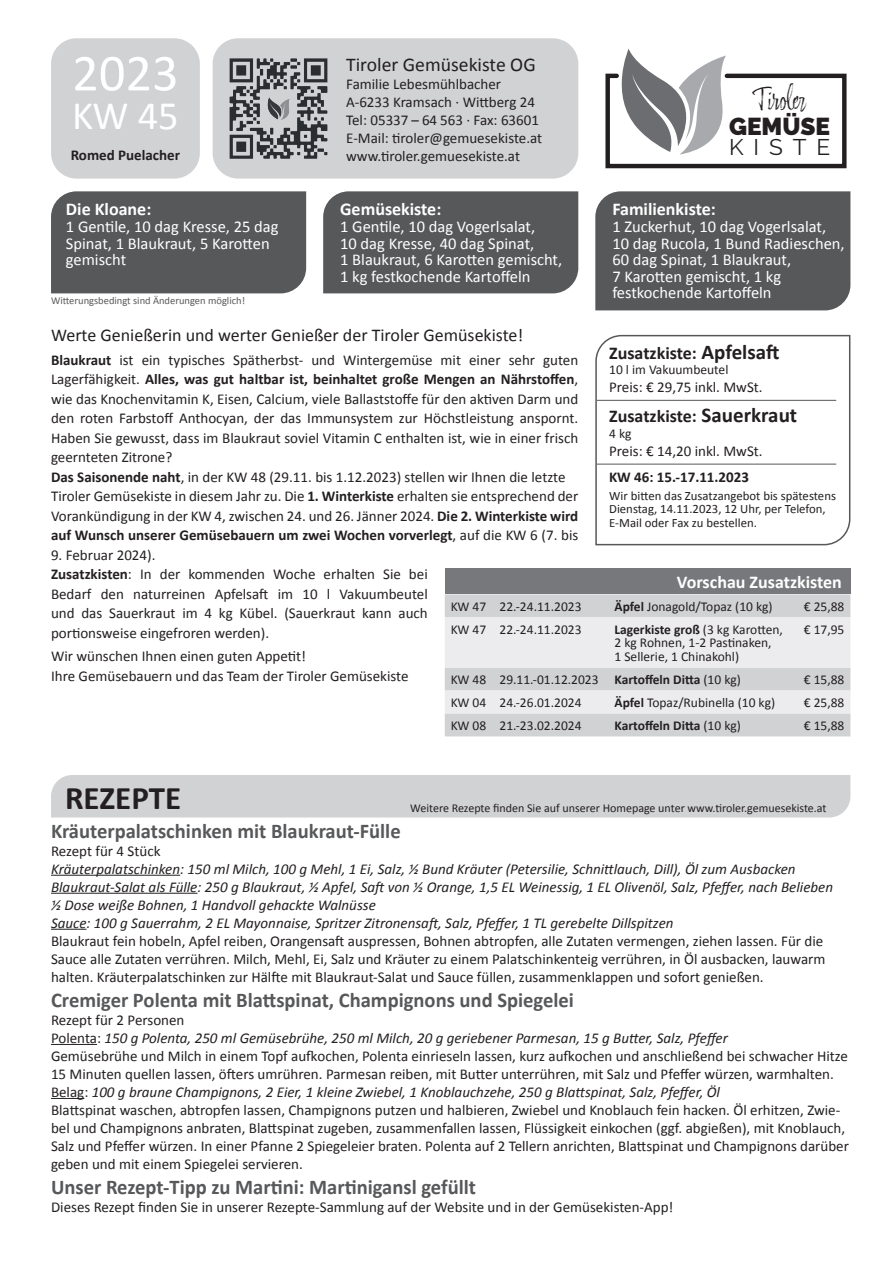
<style>
.page{position:relative;width:893px;height:1263px;background:#fff}
.page>*{position:absolute;margin:0;border:0;box-sizing:border-box;transform-origin:0 0}
.t1{font:52.5px "Calibri";color:#fff}
.t2{font:40.5px "Calibri";color:#fff}
.t3{font:700 33px "Calibri";color:#231f20}
.t4{font:27.3px "Adore You";color:#231f20}
.t5{font:900 24.3px "Raleway";color:#231f20}
.t6{font:22.65px "Raleway";letter-spacing:.44em;color:#231f20}
.t7{font:700 21px "Calibri";color:#57585a}
.t8{font:19.5px "Calibri";color:#231f20}
.t9{font:700 18px "Calibri";color:#fff}
.t10{font:18px "Calibri";color:#231f20}
.t11{font:700 18px "Calibri";color:#231f20}
.t12{font:16.5px/16.5px "Calibri";color:#fff}
.t13{font:15px/18px "Calibri";color:#231f20}
.t14{font:italic 15px/18px "Calibri";color:#231f20}
.t15{font:700 15px "Calibri";color:#231f20}
.t16{font:13.5px/13.5px "Calibri";color:#231f20}
.t17{font:700 13.5px "Calibri";color:#231f20}
.t18{font:12.75px/13.5px "Calibri";color:#231f20}
.t19{font:12px "Calibri";color:#231f20}
.t20{font:10.5px "Calibri";color:#57585a}
.s1{font-weight:700}
.s2{font-size:21px}
.s3{font-weight:400}
.s4{font-style:italic}
</style>
<div class="page">
<div style="left:213px;top:38px;width:365px;height:141px;background:#d1d2d4;border-radius:26px"></div>
<div style="left:51px;top:38px;width:149px;height:141px;background:#d1d2d4;border-radius:26px"></div>
<div style="left:323px;top:191px;width:255px;height:102px;background:#57585a"></div>
<div style="left:595px;top:191px;width:255px;height:119px;background:#57585a"></div>
<div style="left:51px;top:191px;width:255px;height:102px;background:#57585a"></div>
<img style="left:229px;top:58px;width:99px;height:101px">
<svg style="left:605px;top:49px;width:242px;height:120px"></svg>
<div style="left:51px;top:775px;width:799px;height:42px;background:#d1d2d4"></div>
<div style="left:445px;top:594px;width:405px;height:142px;background:#d1d2d4"></div>
<svg style="left:445px;top:617px;width:405px;height:96px;background:#e5e5e7"></svg>
<div style="left:445px;top:568px;width:405px;height:26px;background:#76787b"></div>
<hr style="left:51px;top:875px;width:129px;height:1px;background:#231f20">
<hr style="left:51px;top:893px;width:146px;height:1px;background:#231f20">
<hr style="left:51px;top:929px;width:36px;height:1px;background:#231f20">
<hr style="left:51px;top:1044px;width:46px;height:1px;background:#231f20">
<hr style="left:51px;top:1098px;width:33px;height:1px;background:#231f20">
<svg style="left:595px;top:334px;width:256px;height:212px"></svg>
<hr style="left:597px;top:400px;width:239px;height:1px;background:#57585a">
<hr style="left:597px;top:464px;width:239px;height:1px;background:#57585a">
<h1 class="t1" style="left:72px;top:40px;width:108px">2023</h1>
<h2 class="t2" style="left:72px;top:90px;width:108px">KW 45</h2>
<p class="t15" style="left:71px;top:146px;width:111px">Romed Puelacher</p>
<p class="t9" style="left:66px;top:198px;width:87px">Die Kloane:</p>
<p class="t12" style="left:66px;top:218px;width:214px">1 Gentile, 10 dag Kresse, 25 dag<br>Spinat, 1 Blaukraut, 5 Karotten gemischt</p>
<p class="t20" style="left:51px;top:294px;width:196px">Witterungsbedingt sind Änderungen möglich!</p>
<h3 class="t8" style="left:346px;top:52px;width:191px">Tiroler Gemüsekiste OG</h3>
<p class="t13" style="left:346px;top:75px;width:198px">Familie Lebesmühlbacher<br>A-6233 Kramsach · Wittberg 24<br>Tel: 05337 – 64 563 · Fax: 63601<br>E-Mail: tiroler@gemuesekiste.at www.tiroler.gemuesekiste.at</p>
<p class="t9" style="left:340px;top:198px;width:103px">Gemüsekiste:</p>
<p class="t12" style="left:340px;top:218px;width:224px">1 Gentile, 10 dag Vogerlsalat,<br>10 dag Kresse, 40 dag Spinat,<br>1 Blaukraut, 6 Karotten gemischt,<br>1 kg festkochende Kartoffeln</p>
<h3 class="t4" style="left:753px;top:84px;width:55px">Tiroler</h3>
<h3 class="t5" style="left:729px;top:113px;width:103px">GEMÜSE</h3>
<h3 class="t6" style="left:729px;top:134px;width:103px">KISTE</h3>
<p class="t9" style="left:612px;top:198px;width:105px">Familienkiste:</p>
<p class="t12" style="left:612px;top:218px;width:234px">1 Zuckerhut, 10 dag Vogerlsalat,<br>10 dag Rucola, 1 Bund Radieschen,<br>60 dag Spinat, 1 Blaukraut,<br>7 Karotten gemischt, 1 kg festkochende Kartoffeln</p>
<p class="t10" style="left:51px;top:324px;width:474px">Werte Genießerin und werter Genießer der Tiroler Gemüsekiste!</p>
<p class="t13" style="left:51px;top:350px;width:529px;line-height:19.5px"><span class="s1">Blaukraut</span> ist ein typisches Spätherbst- und Wintergemüse mit einer sehr guten Lagerfähigkeit. <span class="s1">Alles, was gut haltbar ist, beinhaltet große Mengen an Nährstoffen</span>, wie das Knochenvitamin K, Eisen, Calcium, viele Ballaststoffe für den aktiven Darm und den roten Farbstoff Anthocyan, der das Immunsystem zur Höchstleistung anspornt.<br>Haben Sie gewusst, dass im Blaukraut soviel Vitamin C enthalten ist, wie in einer frisch geernteten Zitrone?<br><span class="s1">Das Saisonende naht</span>, in der KW 48 (29.11. bis 1.12.2023) stellen wir Ihnen die letzte Tiroler Gemüsekiste in diesem Jahr zu. Die <span class="s1">1. Winterkiste</span> erhalten sie entsprechend der Vorankündigung in der KW 4, zwischen 24. und 26. Jänner 2024. <span class="s1">Die 2. Winterkiste wird auf Wunsch unserer Gemüsebauern um zwei Wochen vorverlegt</span>, auf die KW 6 (7. bis</p>
<p class="t13" style="left:51px;top:545px;width:378px;line-height:19.5px">9. Februar 2024).<br><span class="s1">Zusatzkisten</span>: In der kommenden Woche erhalten Sie bei Bedarf den naturreinen Apfelsaft im 10 l Vakuumbeutel und das Sauerkraut im 4 kg Kübel. (Sauerkraut kann auch portionsweise eingefroren werden).</p>
<p class="t13" style="left:51px;top:647px;width:359px;line-height:19.5px">Wir wünschen Ihnen einen guten Appetit!<br>Ihre Gemüsebauern und das Team der Tiroler Gemüsekiste</p>
<p class="t11" style="left:609px;top:341px;width:172px">Zusatzkiste: <span class="s2">Apfelsaft</span></p>
<p class="t16" style="left:609px;top:363px;width:121px">10 l im Vakuumbeutel</p>
<p class="t13" style="left:609px;top:378px;width:155px">Preis: € 29,75 inkl. MwSt.</p>
<p class="t11" style="left:609px;top:404px;width:190px">Zusatzkiste: <span class="s2">Sauerkraut</span></p>
<p class="t16" style="left:609px;top:426px;width:24px">4 kg</p>
<p class="t13" style="left:609px;top:442px;width:155px">Preis: € 14,20 inkl. MwSt.</p>
<p class="t15" style="left:609px;top:467px;width:141px">KW 46: 15.-17.11.2023</p>
<p class="t18" style="left:609px;top:489px;width:228px">Wir bitten das Zusatzangebot bis spätestens<br>Dienstag, 14.11.2023, 12 Uhr, per Telefon,<br>E-Mail oder Fax zu bestellen.</p>
<p class="t9" style="left:677px;top:571px;width:166px">Vorschau Zusatzkisten</p>
<p class="t16" style="left:451px;top:599px;width:132px">KW 47 22.-24.11.2023</p>
<p class="t16" style="left:614px;top:599px;width:160px"><span class="s1">Äpfel</span> Jonagold/Topaz (10 kg)</p>
<p class="t16" style="left:804px;top:599px;width:42px">€ 25,88</p>
<p class="t16" style="left:451px;top:622px;width:132px">KW 47 22.-24.11.2023</p>
<p class="t16" style="left:614px;top:622px;width:170px"><span class="s1">Lagerkiste groß</span> (3 kg Karotten,<br>2 kg Rohnen, 1-2 Pastinaken,<br>1 Sellerie, 1 Chinakohl)</p>
<p class="t16" style="left:804px;top:622px;width:42px">€ 17,95</p>
<p class="t16" style="left:451px;top:672px;width:292px">KW 48 29.11.-01.12.2023 <span class="s1">Kartoffeln Ditta</span> (10 kg)</p>
<p class="t16" style="left:804px;top:672px;width:42px">€ 15,88</p>
<p class="t16" style="left:451px;top:695px;width:132px">KW 04 24.-26.01.2024</p>
<p class="t16" style="left:614px;top:695px;width:162px"><span class="s1">Äpfel</span> Topaz/Rubinella (10 kg)</p>
<p class="t16" style="left:804px;top:695px;width:42px">€ 25,88</p>
<p class="t16" style="left:451px;top:718px;width:132px">KW 08 21.-23.02.2024</p>
<p class="t17" style="left:614px;top:716px;width:128px">Kartoffeln Ditta <span class="s3">(10 kg)</span></p>
<p class="t16" style="left:804px;top:718px;width:42px">€ 15,88</p>
<h3 class="t3" style="left:65px;top:777px;width:118px">REZEPTE</h3>
<p class="t19" style="left:410px;top:800px;width:418px">Weitere Rezepte finden Sie auf unserer Homepage unter www.tiroler.gemuesekiste.at</p>
<h3 class="t7" style="left:51px;top:817px;width:351px">Kräuterpalatschinken mit Blaukraut-Fülle</h3>
<p class="t13" style="left:51px;top:841px;width:111px">Rezept für 4 Stück</p>
<p class="t14" style="left:51px;top:859px;width:784px">Kräuterpalatschinken: 150 ml Milch, 100 g Mehl, 1 Ei, Salz, ½ Bund Kräuter (Petersilie, Schnittlauch, Dill), Öl zum Ausbacken Blaukraut-Salat als Fülle: 250 g Blaukraut, ½ Apfel, Saft von ½ Orange, 1,5 EL Weinessig, 1 EL Olivenöl, Salz, Pfeffer, nach Belieben ½ Dose weiße Bohnen, 1 Handvoll gehackte Walnüsse<br>Sauce: 100 g Sauerrahm, 2 EL Mayonnaise, Spritzer Zitronensaft, Salz, Pfeffer, 1 TL gerebelte Dillspitzen</p>
<p class="t13" style="left:51px;top:931px;width:776px">Blaukraut fein hobeln, Apfel reiben, Orangensaft auspressen, Bohnen abtropfen, alle Zutaten vermengen, ziehen lassen. Für die<br>Sauce alle Zutaten verrühren. Milch, Mehl, Ei, Salz und Kräuter zu einem Palatschinkenteig verrühren, in Öl ausbacken, lauwarm halten. Kräuterpalatschinken zur Hälfte mit Blaukraut-Salat und Sauce füllen, zusammenklappen und sofort genießen.</p>
<h3 class="t7" style="left:51px;top:986px;width:524px">Cremiger Polenta mit Blattspinat, Champignons und Spiegelei</h3>
<p class="t13" style="left:51px;top:1011px;width:799px">Rezept für 2 Personen<br>Polenta: <span class="s4">150 g Polenta, 250 ml Gemüsebrühe, 250 ml Milch, 20 g geriebener Parmesan, 15 g Butter, Salz, Pfeffer<br></span>Gemüsebrühe und Milch in einem Topf aufkochen, Polenta einrieseln lassen, kurz aufkochen und anschließend bei schwacher Hitze 15 Minuten quellen lassen, öfters umrühren. Parmesan reiben, mit Butter unterrühren, mit Salz und Pfeffer würzen, warmhalten.<br>Belag: <span class="s4">100 g braune Champignons, 2 Eier, 1 kleine Zwiebel, 1 Knoblauchzehe, 250 g Blattspinat, Salz, Pfeffer, Öl<br></span>Blattspinat waschen, abtropfen lassen, Champignons putzen und halbieren, Zwiebel und Knoblauch fein hacken. Öl erhitzen, Zwie&shy;bel und Champignons anbraten, Blattspinat zugeben, zusammenfallen lassen, Flüssigkeit einkochen (ggf. abgießen), mit Knoblauch, Salz und Pfeffer würzen. In einer Pfanne 2 Spiegeleier braten. Polenta auf 2 Tellern anrichten, Blattspinat und Champignons darüber geben und mit einem Spiegelei servieren.</p>
<h3 class="t7" style="left:51px;top:1173px;width:426px">Unser Rezept-Tipp zu Martini: Martinigansl gefüllt</h3>
<p class="t13" style="left:51px;top:1198px;width:624px">Dieses Rezept finden Sie in unserer Rezepte-Sammlung auf der Website und in der Gemüsekisten-App!</p>
</div>
